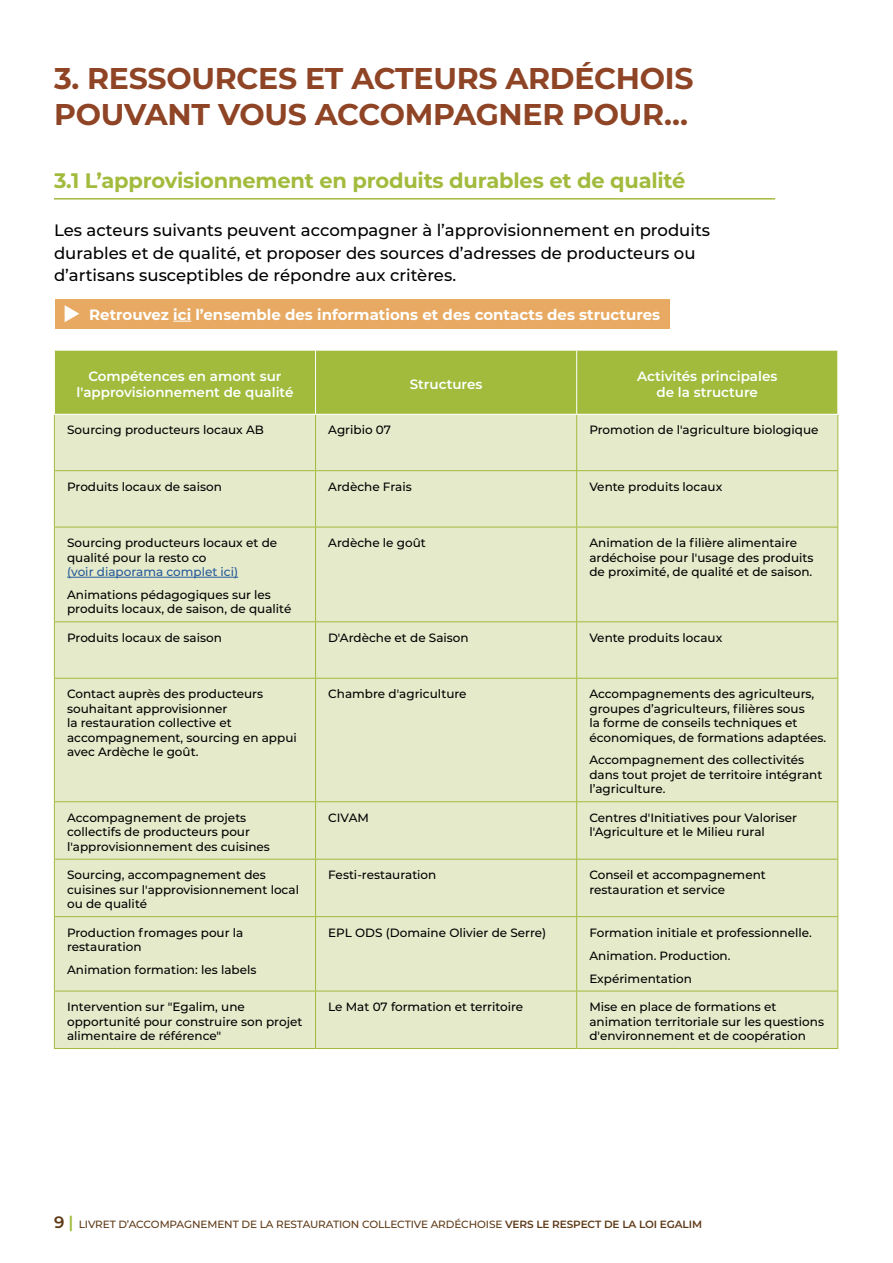
<style>
.page{position:relative;width:893px;height:1263px;background:#fff}
.page>*{position:absolute;margin:0;border:0;box-sizing:border-box;transform-origin:0 0}
.t1{font:700 30px/36px "Montserrat";letter-spacing:-.01em;color:#8e4425}
.t2{font:700 21px "Montserrat";letter-spacing:-.01em;color:#a2bb3d}
.t3{font:500 16.5px/22.5px "Montserrat";color:#000}
.t4{font:700 15px "Montserrat";color:#fff}
.t5{font:600 13.5px/16.2px "Montserrat";color:#fff;text-align:center}
.t6{font:500 12px/14.4px "Montserrat";color:#000}
.t7{font:500 12px "Montserrat";color:#275b9b}
.t8{font:500 10.5px "Montserrat";letter-spacing:-.01em;color:#5e3916}
.s1{font-weight:600;font-size:16.5px}
.s2{font-weight:600;font-size:16.5px;color:#a2bb3d}
.s3{font-weight:600}
</style>
<div class="page">
<div style="left:55px;top:299px;width:614px;height:29px;background:#e8aa63"></div>
<svg style="left:173px;top:321px;width:18px;height:1px"></svg>
<svg style="left:65px;top:305px;width:14px;height:17px"></svg>
<div style="left:55px;top:351px;width:782px;height:63px;background:#a2bb3d"></div>
<div style="left:55px;top:415px;width:782px;height:633px;background:#e5eaca"></div>
<hr style="left:54px;top:415px;width:1px;height:55px;background:#a2bb3d">
<hr style="left:315px;top:415px;width:1px;height:55px;background:#a2bb3d">
<hr style="left:576px;top:415px;width:1px;height:55px;background:#a2bb3d">
<hr style="left:837px;top:415px;width:1px;height:55px;background:#a2bb3d">
<hr style="left:54px;top:470px;width:262px;height:1px;background:#a2bb3d">
<hr style="left:54px;top:471px;width:1px;height:56px;background:#a2bb3d">
<hr style="left:316px;top:470px;width:261px;height:1px;background:#a2bb3d">
<hr style="left:315px;top:471px;width:1px;height:56px;background:#a2bb3d">
<hr style="left:577px;top:470px;width:261px;height:1px;background:#a2bb3d">
<hr style="left:576px;top:471px;width:1px;height:56px;background:#a2bb3d">
<hr style="left:837px;top:471px;width:1px;height:56px;background:#a2bb3d">
<hr style="left:54px;top:527px;width:262px;height:1px;background:#a2bb3d">
<hr style="left:54px;top:527px;width:1px;height:94px;background:#a2bb3d">
<hr style="left:316px;top:527px;width:261px;height:1px;background:#a2bb3d">
<hr style="left:315px;top:527px;width:1px;height:94px;background:#a2bb3d">
<hr style="left:577px;top:527px;width:261px;height:1px;background:#a2bb3d">
<hr style="left:576px;top:527px;width:1px;height:94px;background:#a2bb3d">
<hr style="left:837px;top:527px;width:1px;height:94px;background:#a2bb3d">
<hr style="left:54px;top:621px;width:262px;height:1px;background:#a2bb3d">
<hr style="left:54px;top:622px;width:1px;height:56px;background:#a2bb3d">
<hr style="left:316px;top:621px;width:261px;height:1px;background:#a2bb3d">
<hr style="left:315px;top:622px;width:1px;height:56px;background:#a2bb3d">
<hr style="left:577px;top:621px;width:261px;height:1px;background:#a2bb3d">
<hr style="left:576px;top:622px;width:1px;height:56px;background:#a2bb3d">
<hr style="left:837px;top:622px;width:1px;height:56px;background:#a2bb3d">
<hr style="left:54px;top:678px;width:262px;height:1px;background:#a2bb3d">
<hr style="left:54px;top:679px;width:1px;height:122px;background:#a2bb3d">
<hr style="left:316px;top:678px;width:261px;height:1px;background:#a2bb3d">
<hr style="left:315px;top:679px;width:1px;height:122px;background:#a2bb3d">
<hr style="left:577px;top:678px;width:261px;height:1px;background:#a2bb3d">
<hr style="left:576px;top:679px;width:1px;height:122px;background:#a2bb3d">
<hr style="left:837px;top:679px;width:1px;height:122px;background:#a2bb3d">
<hr style="left:54px;top:801px;width:262px;height:1px;background:#a2bb3d">
<hr style="left:54px;top:802px;width:1px;height:57px;background:#a2bb3d">
<hr style="left:316px;top:801px;width:261px;height:1px;background:#a2bb3d">
<hr style="left:315px;top:802px;width:1px;height:57px;background:#a2bb3d">
<hr style="left:577px;top:801px;width:261px;height:1px;background:#a2bb3d">
<hr style="left:576px;top:802px;width:1px;height:57px;background:#a2bb3d">
<hr style="left:837px;top:802px;width:1px;height:57px;background:#a2bb3d">
<hr style="left:54px;top:859px;width:262px;height:1px;background:#a2bb3d">
<hr style="left:54px;top:859px;width:1px;height:57px;background:#a2bb3d">
<hr style="left:316px;top:859px;width:261px;height:1px;background:#a2bb3d">
<hr style="left:315px;top:859px;width:1px;height:57px;background:#a2bb3d">
<hr style="left:577px;top:859px;width:261px;height:1px;background:#a2bb3d">
<hr style="left:576px;top:859px;width:1px;height:57px;background:#a2bb3d">
<hr style="left:837px;top:859px;width:1px;height:57px;background:#a2bb3d">
<hr style="left:54px;top:916px;width:262px;height:1px;background:#a2bb3d">
<hr style="left:54px;top:917px;width:1px;height:74px;background:#a2bb3d">
<hr style="left:316px;top:916px;width:261px;height:1px;background:#a2bb3d">
<hr style="left:315px;top:917px;width:1px;height:74px;background:#a2bb3d">
<hr style="left:577px;top:916px;width:261px;height:1px;background:#a2bb3d">
<hr style="left:576px;top:917px;width:1px;height:74px;background:#a2bb3d">
<hr style="left:837px;top:917px;width:1px;height:74px;background:#a2bb3d">
<hr style="left:54px;top:991px;width:262px;height:1px;background:#a2bb3d">
<hr style="left:54px;top:991px;width:1px;height:57px;background:#a2bb3d">
<hr style="left:316px;top:991px;width:261px;height:1px;background:#a2bb3d">
<hr style="left:315px;top:991px;width:1px;height:57px;background:#a2bb3d">
<hr style="left:577px;top:991px;width:261px;height:1px;background:#a2bb3d">
<hr style="left:576px;top:991px;width:1px;height:57px;background:#a2bb3d">
<hr style="left:837px;top:991px;width:1px;height:57px;background:#a2bb3d">
<hr style="left:54px;top:1048px;width:262px;height:1px;background:#a2bb3d">
<hr style="left:316px;top:1048px;width:261px;height:1px;background:#a2bb3d">
<hr style="left:577px;top:1048px;width:261px;height:1px;background:#a2bb3d">
<hr style="left:315px;top:350px;width:1px;height:64px;background:#fff">
<hr style="left:576px;top:350px;width:1px;height:64px;background:#fff">
<hr style="left:67px;top:577px;width:171px;height:1px;background:#275b9b">
<hr style="left:54px;top:198px;width:721px;height:2px;background:#a2bb3d">
<h1 class="t1" style="left:54px;top:59px;width:641px">3. RESSOURCES ET ACTEURS ARDÉCHOIS<br>POUVANT VOUS ACCOMPAGNER POUR…</h1>
<h2 class="t2" style="left:54px;top:166px;width:633px">3.1 L’approvisionnement en produits durables et de qualité</h2>
<h3 class="t3" style="left:54px;top:218px;width:658px">Les acteurs suivants peuvent accompagner à l’approvisionnement en produits durables et de qualité, et proposer des sources d’adresses de producteurs ou d’artisans susceptibles de répondre aux critères.</h3>
<p class="t4" style="left:89px;top:303px;width:572px">Retrouvez ici l’ensemble des informations et des contacts des structures</p>
<p class="t5" style="left:76px;top:367px;width:218px">Compétences en amont sur l'approvisionnement de qualité</p>
<p class="t5" style="left:410px;top:375px;width:74px">Structures</p>
<p class="t5" style="left:637px;top:367px;width:142px">Activités principales de la structure</p>
<p class="t6" style="left:67px;top:422px;width:198px">Sourcing producteurs locaux AB</p>
<p class="t6" style="left:328px;top:422px;width:64px">Agribio 07</p>
<p class="t6" style="left:589px;top:422px;width:231px">Promotion de l'agriculture biologique</p>
<p class="t6" style="left:67px;top:479px;width:156px">Produits locaux de saison</p>
<p class="t6" style="left:328px;top:479px;width:85px">Ardèche Frais</p>
<p class="t6" style="left:589px;top:479px;width:134px">Vente produits locaux</p>
<p class="t6" style="left:67px;top:535px;width:212px">Sourcing producteurs locaux et de qualité pour la resto co</p>
<p class="t7" style="left:67px;top:563px;width:173px">(voir diaporama complet ici)</p>
<p class="t6" style="left:67px;top:587px;width:226px">Animations pédagogiques sur les produits locaux, de saison, de qualité</p>
<p class="t6" style="left:328px;top:535px;width:99px">Ardèche le goût</p>
<p class="t6" style="left:589px;top:535px;width:226px">Animation de la filière alimentaire ardéchoise pour l'usage des produits de proximité, de qualité et de saison.</p>
<p class="t6" style="left:67px;top:630px;width:156px">Produits locaux de saison</p>
<p class="t6" style="left:328px;top:630px;width:142px">D'Ardèche et de Saison</p>
<p class="t6" style="left:589px;top:630px;width:134px">Vente produits locaux</p>
<p class="t6" style="left:67px;top:686px;width:231px">Contact auprès des producteurs souhaitant approvisionner<br>la restauration collective et accompagnement, sourcing en appui avec Ardèche le goût.</p>
<p class="t6" style="left:328px;top:686px;width:140px">Chambre d'agriculture</p>
<p class="t6" style="left:589px;top:686px;width:238px">Accompagnements des agriculteurs, groupes d’agriculteurs, filières sous<br>la forme de conseils techniques et économiques, de formations adaptées.</p>
<p class="t6" style="left:589px;top:752px;width:234px">Accompagnement des collectivités dans tout projet de territoire intégrant l’agriculture.</p>
<p class="t6" style="left:67px;top:810px;width:204px">Accompagnement de projets collectifs de producteurs pour l'approvisionnement des cuisines</p>
<p class="t6" style="left:328px;top:810px;width:42px">CIVAM</p>
<p class="t6" style="left:589px;top:810px;width:209px">Centres d'Initiatives pour Valoriser l'Agriculture et le Milieu rural</p>
<p class="t6" style="left:67px;top:867px;width:233px">Sourcing, accompagnement des cuisines sur l'approvisionnement local ou de qualité</p>
<p class="t6" style="left:328px;top:867px;width:110px">Festi-restauration</p>
<p class="t6" style="left:589px;top:867px;width:178px">Conseil et accompagnement restauration et service</p>
<p class="t6" style="left:67px;top:925px;width:178px">Production fromages pour la restauration</p>
<p class="t6" style="left:67px;top:962px;width:191px">Animation formation: les labels</p>
<p class="t6" style="left:328px;top:925px;width:220px">EPL ODS (Domaine Olivier de Serre)</p>
<p class="t6" style="left:589px;top:920px;width:224px;line-height:23px">Formation initiale et professionnelle.<br>Animation. Production.<br>Expérimentation</p>
<p class="t6" style="left:67px;top:999px;width:237px">Intervention sur "Egalim, une opportunité pour construire son projet alimentaire de référence"</p>
<p class="t6" style="left:328px;top:999px;width:197px">Le Mat 07 formation et territoire</p>
<p class="t6" style="left:589px;top:999px;width:236px">Mise en place de formations et animation territoriale sur les questions d'environnement et de coopération</p>
<p class="t8" style="left:54px;top:1217px;width:650px"><span class="s1">9</span> <span class="s2">|</span> LIVRET D’ACCOMPAGNEMENT DE LA RESTAURATION COLLECTIVE ARDÉCHOISE <span class="s3">VERS LE RESPECT DE LA LOI EGALIM</span></p>
</div>
